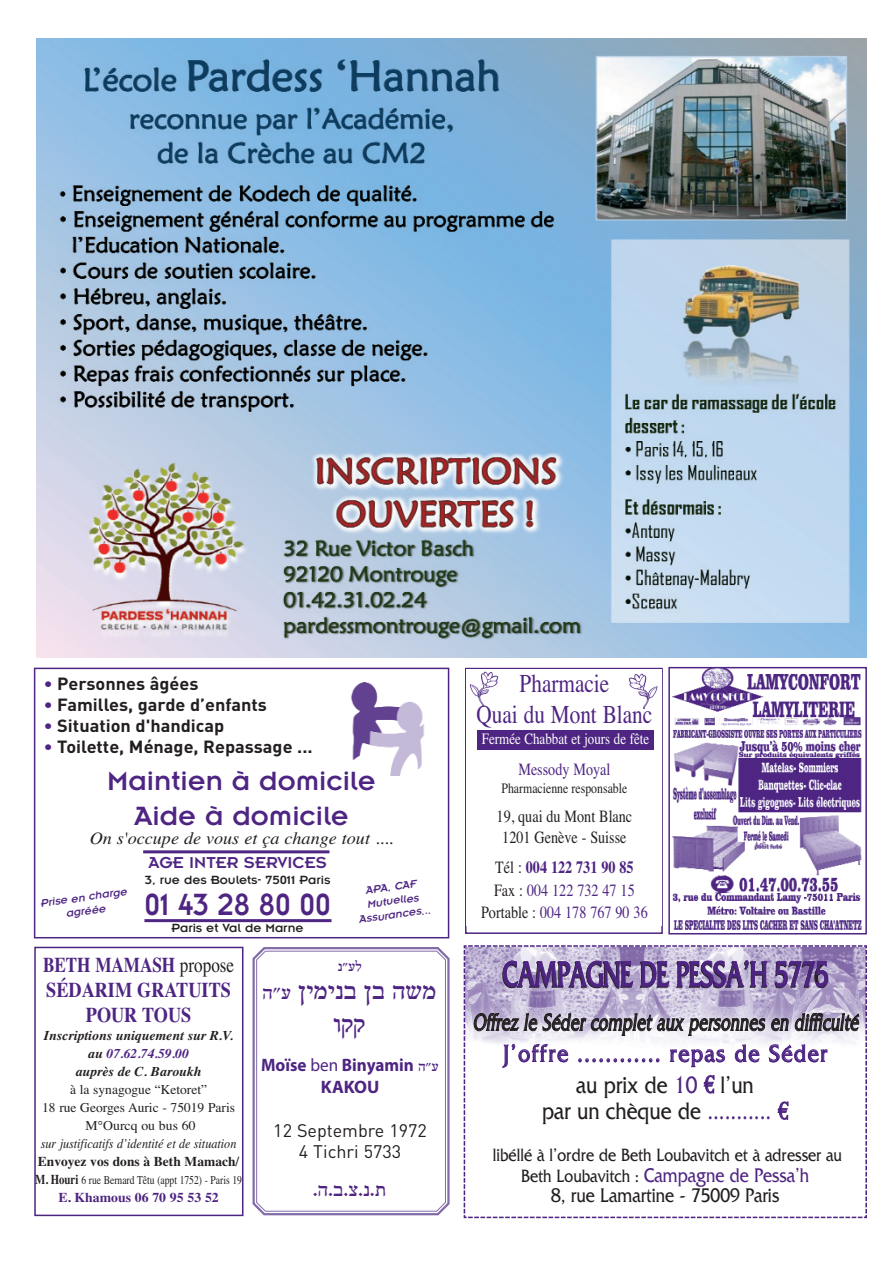
<style>
.page{position:relative;width:893px;height:1263px;background:#fff}
.page>*{position:absolute;margin:0;border:0;box-sizing:border-box;transform-origin:0 0}
.t1{font:37.35px "Friz Quadrata";letter-spacing:-.01em;color:#4e2582;scale:.65 1}
.t2{font:37.35px "Friz Quadrata";color:#231f20;scale:.65 1}
.t3{font:33.75px "Insignia";color:#4e2582;scale:.87 1}
.t4{font:29.1px/35px "Insignia";color:#4e2582;text-align:center;scale:1.04 1}
.t5{font:27px/32.7px "Frankruhl Text";color:#4e2582;text-align:center}
.t6{font:25.8px/30.9px "Times";color:#4e2582;text-align:center;scale:.82 1}
.t7{font:24.9px/31.7px "Friz Quadrata";letter-spacing:.08em;color:#4e2582;text-align:center;scale:.84 1}
.t8{font:24.9px "Friz Quadrata";color:#231f20;scale:.65 1}
.t9{font:24.9px "Friz Quadrata";color:#231f20;scale:.84 1}
.t10{font:700 21px/25.2px "Times";color:#4e2582;text-align:center;scale:.82 1}
.t11{font:21px "Frankruhl Text";color:#4e2582}
.t12{font:20.7px/20.7px "Friz Quadrata";color:#231f20;text-align:center;scale:.84 1}
.t13{font:18.6px "Friz Quadrata";color:#231f20;scale:.84 1}
.t14{font:18px/21.6px "DIN";color:#231f20;text-align:center}
.t15{font:700 18px/22px "Myriad Pro";color:#4e2582;text-align:center;scale:.95 1}
.t16{font:700 17.4px "DIN";color:#231f20;scale:1.04 1}
.t17{font:italic 17.4px "Times";color:#231f20;scale:1.04 1}
.t18{font:17.4px "Insignia";color:#4e2582;scale:1.04 1}
.t19{font:17.25px/23px "Times";color:#4e2582;text-align:center;scale:.82 1}
.t20{font:17.25px/20.7px "Times";color:#231f20;text-align:center;scale:.82 1}
.t21{font:15.75px "Times";color:#fff;scale:.82 1}
.t22{font:15px "Frankruhl Text";color:#4e2582}
.t23{font:14.4px "Times";color:#231f20;scale:.82 1}
.t24{font:13.5px/18px "Times";color:#231f20;text-align:center}
.t25{font:italic 700 13.5px/18px "Times";color:#231f20;text-align:center}
.t26{font:italic 13.5px "Times";color:#231f20;scale:.9 1}
.t27{font:700 13.5px "Times";color:#231f20}
.t28{font:700 13.5px "Times";color:#4e2582}
.t29{font:13.05px "Insignia";color:#231f20;scale:1.04 1}
.t30{font:12px "Times";color:#231f20;scale:.8 1}
.t31{font:italic 11.7px/14px "Insignia";color:#4e2582;text-align:center;scale:1.04 1}
.s1{color:#4e2582}
.s2{font-weight:400;color:#231f20}
.s3{font-weight:700;font-size:13.5px}
.s4{font-size:21px}
.s5{font-weight:400}
.s6{font-family:"Frankruhl Text";font-weight:400;font-size:15px}
.s7{color:#231f20}
.s8{font-weight:700}
.s9{font-family:"Euro Serif"}
.s10{font-family:"Euro Serif";color:#4e2582}
.s11{font-size:18.6px}
</style>
<div class="page">
<svg style="left:463px;top:945px;width:404px;height:274px"></svg>
<img style="left:673px;top:670px;width:189px;height:260px">
<div style="left:668px;top:667px;width:199px;height:267px;border:2px solid #4e2582"></div>
<div style="left:465px;top:668px;width:198px;height:266px;border:2px solid #4e2582"></div>
<div style="left:466px;top:669px;width:195px;height:256px;background:#fff"></div>
<div style="left:477px;top:731px;width:177px;height:19px;background:#4e2582"></div>
<img style="left:628px;top:673px;width:30px;height:36px">
<img style="left:469px;top:671px;width:30px;height:36px">
<svg style="left:252px;top:947px;width:198px;height:269px"></svg>
<svg style="left:256px;top:950px;width:190px;height:262px"></svg>
<div style="left:34px;top:947px;width:209px;height:269px;border:2px solid #4e2582"></div>
<div style="left:34px;top:668px;width:415px;height:270px;border:2px solid #4e2582"></div>
<img style="left:351px;top:683px;width:73px;height:93px">
<hr style="left:143px;top:850px;width:186px;height:3px;background:#4e2582">
<hr style="left:144px;top:919px;width:187px;height:3px;background:#4e2582">
<img style="left:36px;top:39px;width:830px;height:618px">
<p class="t16" style="left:44px;top:678px;width:150px"><span class="s1">•</span> Personnes âgées</p>
<p class="t16" style="left:44px;top:699px;width:216px"><span class="s1">•</span> Familles, garde d’enfants</p>
<p class="t16" style="left:44px;top:720px;width:175px"><span class="s1">•</span> Situation d'handicap</p>
<p class="t16" style="left:44px;top:741px;width:260px"><span class="s1">•</span> Toilette, Ménage, Repassage ...</p>
<h3 class="t4" style="left:107px;top:766px;width:260px">Maintien à domicile<br>Aide à domicile</h3>
<p class="t17" style="left:90px;top:831px;width:293px">On s'occupe de vous et ça change tout ....</p>
<p class="t18" style="left:148px;top:857px;width:173px">AGE INTER SERVICES</p>
<p class="t29" style="left:145px;top:876px;width:180px">3, rue des Boulets- 75011 Paris</p>
<h2 class="t3" style="left:145px;top:893px;width:215px">01 43 28 80 00</h2>
<p class="t29" style="left:172px;top:924px;width:129px">Paris et Val de Marne</p>
<p class="t31" style="left:40px;top:897px;width:85px;rotate:-8deg">Prise en charge agréée</p>
<p class="t31" style="left:354px;top:886px;width:71px;rotate:-8deg">APA, CAF<br>Mutuelles<br>Assurances...</p>
<p class="t10" style="left:43px;top:954px;width:235px">BETH MAMASH <span class="s2">propose<br></span>SÉDARIM GRATUITS<br>POUR TOUS</p>
<p class="t25" style="left:44px;top:1028px;width:191px">Inscriptions uniquement sur R.V. au <span class="s1">07.62.74.59.00<br></span>auprès de C. Baroukh</p>
<p class="t24" style="left:42px;top:1082px;width:194px">à la synagogue “Ketoret”<br>18 rue Georges Auric - 75019 Paris<br>M°Ourcq ou bus 60</p>
<p class="t26" style="left:41px;top:1139px;width:219px">sur justificatifs d’identité et de situation</p>
<p class="t27" style="left:38px;top:1157px;width:203px">Envoyez vos dons à Beth Mamach/</p>
<p class="t30" style="left:35px;top:1176px;width:260px"><span class="s3">M. Houri</span> 6 rue Bernard Têtu (appt 1752) - Paris 19</p>
<p class="t28" style="left:58px;top:1193px;width:162px">E. Khamous 06 70 95 53 52</p>
<p class="t22" style="left:338px;top:957px;width:26px">b"gk</p>
<h3 class="t5" style="left:263px;top:974px;width:175px"><span class="s4">v"g</span> ihnhbc ic van uee</h3>
<p class="t15" style="left:261px;top:1055px;width:189px">Moïse <span class="s5">ben</span> Binyamin <span class="s6">v"g<br></span>KAKOU</p>
<p class="t14" style="left:273px;top:1121px;width:155px">12 Septembre 1972<br>4 Tichri 5733</p>
<p class="t11" style="left:314px;top:1176px;width:75px">/v/c/m/b/,</p>
<h3 class="t6" style="left:476px;top:670px;width:216px">Pharmacie<br>Quai du Mont Blanc</h3>
<p class="t19" style="left:518px;top:759px;width:114px">Messody Moyal</p>
<p class="t23" style="left:501px;top:783px;width:155px">Pharmacienne responsable</p>
<p class="t20" style="left:497px;top:807px;width:167px">19, quai du Mont Blanc<br>1201 Genève - Suisse</p>
<p class="t19" style="left:481px;top:857px;width:205px"><span class="s7">Tél :</span> <span class="s8">004 122 731 90 85<br></span><span class="s7">Fax :</span> 004 122 732 47 15<br><span class="s7">Portable :</span> 004 178 767 90 36</p>
<p class="t21" style="left:482px;top:733px;width:205px">Fermée Chabbat et jours de fête</p>
<h1 class="t1" style="left:503px;top:961px;width:503px">CAMPAGNE DE PESSA’H 5775</h1>
<h1 class="t2" style="left:814px;top:962px;width:22px">6</h1>
<h3 class="t8" style="left:473px;top:1014px;width:599px">Offrez le Séder complet aux personnes en difficulté</h3>
<h3 class="t7" style="left:503px;top:1040px;width:387px">J’offre ............ repas de Séder <span class="s7">au prix de</span> 10 <span class="s9">€</span> <span class="s7">l’un</span></h3>
<h3 class="t9" style="left:542px;top:1103px;width:295px">par un chèque de <span class="s1">...........</span> <span class="s10">€</span></h3>
<p class="t13" style="left:493px;top:1148px;width:417px">libéllé à l’ordre de Beth Loubavitch et à adresser au</p>
<p class="t12" style="left:521px;top:1167px;width:344px"><span class="s11">Beth Loubavitch :</span> <span class="s1">Campagne de Pessa’h<br></span>8, rue Lamartine - 75009 Paris</p>
</div>
